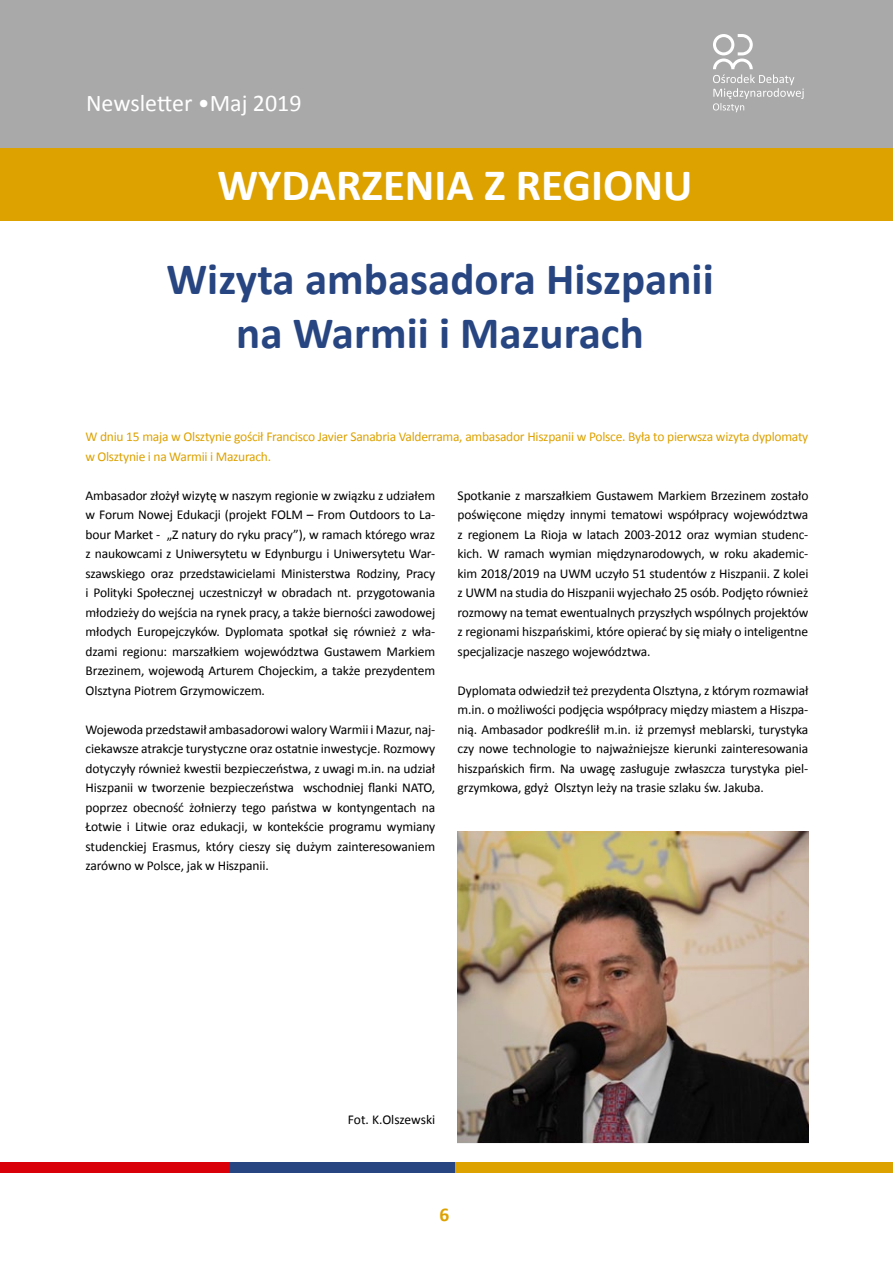
<style>
.page{position:relative;width:893px;height:1263px;background:#fff}
.page>*{position:absolute;margin:0;border:0;box-sizing:border-box;transform-origin:0 0}
.t1{font:700 45px/54px "Calibri";color:#274581;text-align:center}
.t2{font:700 45px "Calibri";color:#fff}
.t3{font:24px "Calibri";color:#fff}
.t4{font:700 19.5px "Calibri";color:#dda200}
.t5{font:13.5px/19.5px "Calibri";letter-spacing:-.01em;color:#000;text-align:justify}
.t6{font:13.5px/19.5px "Calibri";letter-spacing:-.02em;color:#dda200}
</style>
<div class="page">
<div style="left:0;top:0;width:893px;height:149px;background:#a9a9aa"></div>
<svg style="left:713px;top:34px;width:91px;height:78px"></svg>
<div style="left:455px;top:1162px;width:438px;height:10px;background:#dda200"></div>
<div style="left:230px;top:1162px;width:225px;height:10px;background:#274581"></div>
<div style="left:0;top:1162px;width:230px;height:10px;background:#da0009"></div>
<div style="left:0;top:149px;width:893px;height:72px;background:#dda200"></div>
<img style="left:458px;top:831px;width:351px;height:313px">
<h2 class="t3" style="left:86px;top:88px;width:217px">Newsletter •Maj 2019</h2>
<h1 class="t2" style="left:217px;top:157px;width:477px">WYDARZENIA Z REGIONU</h1>
<h1 class="t1" style="left:167px;top:250px;width:549px">Wizyta ambasadora Hiszpanii na Warmii i Mazurach</h1>
<p class="t6" style="left:85px;top:426px;width:725px">W dniu 15 maja w Olsztynie gościł Francisco Javier Sanabria Valderrama, ambasador H iszpanii w Polsce. Była to pierwsza wizyta dyplomaty w Olsztynie i na Warmii i Mazurach.</p>
<p class="t5" style="left:86px;top:485px;width:351px">Ambasador złożył wizytę w naszym regionie w związku z udziałem w Forum Nowej Edukacji (projekt FOLM – From Outdoors to La&shy;bour Market - „Z natury do ryku pracy”), w ramach którego wraz z naukowcami z U niwersytetu w Edynburgu i U niwersytetu War&shy;szawskiego oraz przedstawicielami Ministerstwa Rodziny, Pracy i Polityki Społecznej uczestniczył w obradach nt. przygotowania młodzieży do wejścia na rynek pracy, a także bierności zawodowej młodych Europejczyków. Dyplomata spotkał się również z wła&shy;dzami regionu: marszałkiem województwa Gustawem Markiem Brzezinem, wojewodą Arturem Chojeckim, a także prezydentem Olsztyna Piotrem Grzymowiczem.</p>
<p class="t5" style="left:86px;top:719px;width:351px">Wojewoda przedstawił ambasadorowi walory Warmii i Mazur, naj&shy;ciekawsze atrakcje turystyczne oraz ostatnie inwestycje. Rozmowy dotyczyły również kwestii bezpieczeństwa, z uwagi m.in. na udział H iszpanii w tworzenie bezpieczeństwa wschodniej flanki NATO, poprzez obecność żołnierzy tego państwa w kontyngentach na Łotwie i Litwie oraz edukacji, w kontekście programu wymiany studenckiej Erasmus, który cieszy się dużym zainteresowaniem zarówno w Polsce, jak w H iszpanii.</p>
<p class="t5" style="left:458px;top:485px;width:352px">Spotkanie z marszałkiem Gustawem Markiem Brzezinem zostało poświęcone między innymi tematowi współpracy województwa z regionem La Rioja w latach 2003-2012 oraz wymian studenc&shy;kich. W ramach wymian międzynarodowych, w roku akademic&shy;kim 2018/2019 na UWM uczyło 51 studentów z H iszpanii. Z kolei z UWM na studia do H iszpanii wyjechało 25 osób. Podjęto również rozmowy na temat ewentualnych przyszłych wspólnych projektów z regionami hiszpańskimi, które opierać by się miały o inteligentne specjalizacje naszego województwa.</p>
<p class="t5" style="left:458px;top:680px;width:352px">Dyplomata odwiedził też prezydenta Olsztyna, z którym rozmawiał m.in. o możliwości podjęcia współpracy między miastem a H iszpa&shy;nią. Ambasador podkreślił m.in. iż przemysł meblarski, turystyka czy nowe technologie to najważniejsze kierunki zainteresowania hiszpańskich firm. Na uwagę zasługuje zwłaszcza turystyka piel&shy;grzymkowa, gdyż Olsztyn leży na trasie szlaku św. Jakuba.</p>
<p class="t5" style="left:348px;top:1109px;width:89px">Fot. K.Olszewski</p>
<h3 class="t4" style="left:439px;top:1203px;width:11px">6</h3>
</div>
